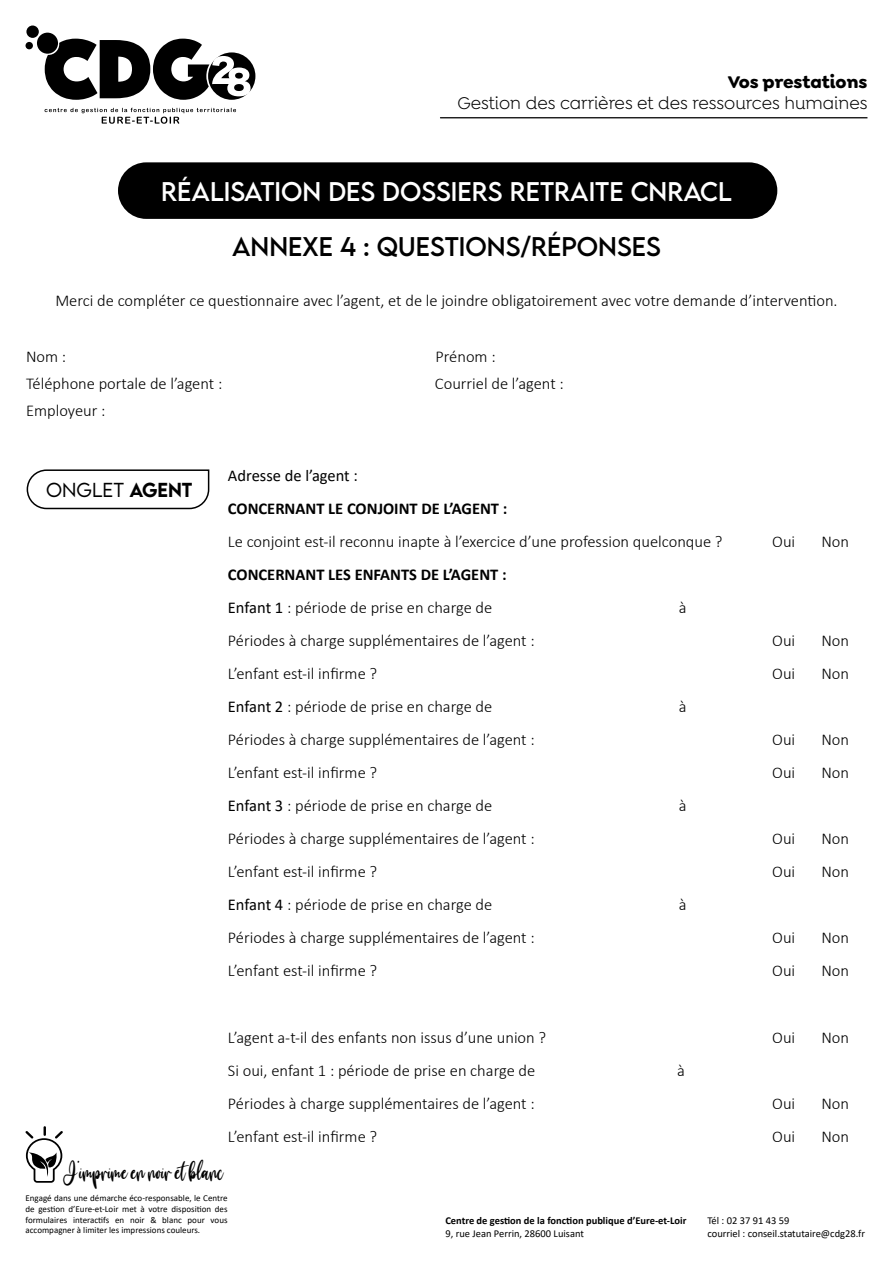
<style>
.page{position:relative;width:893px;height:1263px;background:#fff}
.page>*{position:absolute;margin:0;border:0;box-sizing:border-box;transform-origin:0 0}
.t1{font:24px "LEMONMILK";color:#fff}
.t2{font:24px "LEMONMILK";color:#000}
.t3{font:18px "Goldplay Alt";color:#000}
.t4{font:700 18px "Goldplay Alt";color:#000}
.t5{font:300 18px "LEMONMILK";color:#000}
.t6{font:300 16.5px "Calibri";color:#000}
.t7{font:700 16.5px/33px "Calibri";color:#000}
.t8{font:16.5px "Calibri";color:#000}
.t9{font:10.5px/12.6px "Calibri";color:#000}
.t10{font:700 10.5px "Calibri";color:#000}
.t11{font:9px/10.8px "Calibri";color:#000;text-align:justify}
.t12{font:9px "makecake";color:#000}
.s1{font-weight:500}
.s2{font-weight:400}
.s3{font-weight:300}
</style>
<div class="page">
<svg style="left:25px;top:1126px;width:38px;height:57px"></svg>
<svg style="left:45px;top:108px;width:191px;height:16px"></svg>
<div style="left:208px;top:52px;width:47px;height:48px;background:#000;border-radius:50%"></div>
<svg style="left:45px;top:39px;width:206px;height:61px"></svg>
<div style="left:37px;top:33px;width:21px;height:21px;background:#000;border-radius:50%"></div>
<div style="left:26px;top:26px;width:13px;height:12px;background:#000;border-radius:50%"></div>
<div style="left:26px;top:42px;width:7px;height:7px;background:#000;border-radius:50%"></div>
<svg style="left:440px;top:117px;width:427px;height:1px"></svg>
<div style="left:118px;top:162px;width:659px;height:57px;background:#000;border-radius:28px"></div>
<svg style="left:26px;top:469px;width:184px;height:41px"></svg>
<p class="t4" style="left:728px;top:70px;width:141px">Vos prestations</p>
<p class="t3" style="left:457px;top:93px;width:411px">Gestion des carrières et des ressources humaines</p>
<h1 class="t1" style="left:161px;top:175px;width:506px">RÉALISATION DES DOSSIERS RETRAITE CNRA</h1>
<h1 class="t1" style="left:700px;top:175px;width:31px">CL</h1>
<h1 class="t2" style="left:232px;top:230px;width:429px">ANNEXE 4 : QUESTIONS/RÉPONSES</h1>
<p class="t6" style="left:55px;top:290px;width:784px">Merci de compléter ce questionnaire avec l’agent, et de le joindre obligatoirement avec votre demande d’intervention.</p>
<p class="t6" style="left:26px;top:346px;width:42px">Nom :</p>
<p class="t6" style="left:435px;top:346px;width:62px">Prénom :</p>
<p class="t6" style="left:26px;top:373px;width:198px">Téléphone portale de l’agent :</p>
<p class="t6" style="left:435px;top:373px;width:130px">Courriel de l’agent :</p>
<p class="t6" style="left:26px;top:400px;width:81px">Employeur :</p>
<p class="t5" style="left:46px;top:478px;width:148px">Onglet <span class="s1">Agent</span></p>
<p class="t8" style="left:228px;top:464px;width:132px">Adresse de l’agent :</p>
<p class="t7" style="left:228px;top:492px;width:281px">CONCERNANT LE CONJOINT DE L’AGENT :</p>
<p class="t6" style="left:228px;top:532px;width:496px">Le conjoint est-il reconnu inapte à l’exercice d’une profession quelconque ?</p>
<p class="t6" style="left:772px;top:532px;width:25px">Oui</p>
<p class="t6" style="left:821px;top:532px;width:29px">Non</p>
<p class="t7" style="left:228px;top:558px;width:280px">CONCERNANT LES ENFANTS DE L’AGENT :<br><span class="s2">Enfant 1</span> <span class="s3">: période de prise en charge de</span></p>
<p class="t6" style="left:679px;top:598px;width:9px">à</p>
<p class="t6" style="left:228px;top:631px;width:308px">Périodes à charge supplémentaires de l’agent :</p>
<p class="t6" style="left:772px;top:631px;width:25px">Oui</p>
<p class="t6" style="left:821px;top:631px;width:29px">Non</p>
<p class="t6" style="left:228px;top:664px;width:151px">L’enfant est-il infirme ?</p>
<p class="t6" style="left:772px;top:664px;width:25px">Oui</p>
<p class="t6" style="left:821px;top:664px;width:29px">Non</p>
<p class="t6" style="left:228px;top:697px;width:266px"><span class="s2">Enfant 2</span> : période de prise en charge de</p>
<p class="t6" style="left:679px;top:697px;width:9px">à</p>
<p class="t6" style="left:228px;top:730px;width:308px">Périodes à charge supplémentaires de l’agent :</p>
<p class="t6" style="left:772px;top:730px;width:25px">Oui</p>
<p class="t6" style="left:821px;top:730px;width:29px">Non</p>
<p class="t6" style="left:228px;top:763px;width:151px">L’enfant est-il infirme ?</p>
<p class="t6" style="left:772px;top:763px;width:25px">Oui</p>
<p class="t6" style="left:821px;top:763px;width:29px">Non</p>
<p class="t6" style="left:228px;top:796px;width:266px"><span class="s2">Enfant 3</span> : période de prise en charge de</p>
<p class="t6" style="left:679px;top:796px;width:9px">à</p>
<p class="t6" style="left:228px;top:829px;width:308px">Périodes à charge supplémentaires de l’agent :</p>
<p class="t6" style="left:772px;top:829px;width:25px">Oui</p>
<p class="t6" style="left:821px;top:829px;width:29px">Non</p>
<p class="t6" style="left:228px;top:862px;width:151px">L’enfant est-il infirme ?</p>
<p class="t6" style="left:772px;top:862px;width:25px">Oui</p>
<p class="t6" style="left:821px;top:862px;width:29px">Non</p>
<p class="t6" style="left:228px;top:895px;width:266px"><span class="s2">Enfant 4</span> : période de prise en charge de</p>
<p class="t6" style="left:679px;top:895px;width:9px">à</p>
<p class="t6" style="left:228px;top:928px;width:308px">Périodes à charge supplémentaires de l’agent :</p>
<p class="t6" style="left:772px;top:928px;width:25px">Oui</p>
<p class="t6" style="left:821px;top:928px;width:29px">Non</p>
<p class="t6" style="left:228px;top:961px;width:151px">L’enfant est-il infirme ?</p>
<p class="t6" style="left:772px;top:961px;width:25px">Oui</p>
<p class="t6" style="left:821px;top:961px;width:29px">Non</p>
<p class="t6" style="left:228px;top:1027px;width:320px">L’agent a-t-il des enfants non issus d’une union ?</p>
<p class="t6" style="left:772px;top:1027px;width:25px">Oui</p>
<p class="t6" style="left:821px;top:1027px;width:29px">Non</p>
<p class="t6" style="left:228px;top:1060px;width:309px">Si oui, enfant 1 : période de prise en charge de</p>
<p class="t6" style="left:677px;top:1060px;width:9px">à</p>
<p class="t6" style="left:228px;top:1093px;width:308px">Périodes à charge supplémentaires de l’agent :</p>
<p class="t6" style="left:772px;top:1093px;width:25px">Oui</p>
<p class="t6" style="left:821px;top:1093px;width:29px">Non</p>
<p class="t6" style="left:228px;top:1126px;width:151px">L’enfant est-il infirme ?</p>
<p class="t6" style="left:772px;top:1126px;width:25px">Oui</p>
<p class="t6" style="left:821px;top:1126px;width:29px">Non</p>
<p class="t12" style="left:65px;top:1172px;width:159px">J’imprime en noir etblanc</p>
<p class="t11" style="left:26px;top:1192px;width:204px">Engagé dans une démarche éco-responsable, le Centre de gestion d’Eure-et-Loir met à votre disposition des formulaires interactifs en noir &amp; blanc pour vous accompagner à limiter les impressions couleurs.</p>
<p class="t10" style="left:445px;top:1213px;width:243px">Centre de gestion de la fonction publique d’Eure-et-Loir</p>
<p class="t9" style="left:445px;top:1226px;width:140px">9, rue Jean Perrin, 28600 Luisant</p>
<p class="t9" style="left:707px;top:1214px;width:159px">Tél : 02 37 91 43 59<br>courriel : conseil.statutaire@cdg28.fr</p>
</div>
